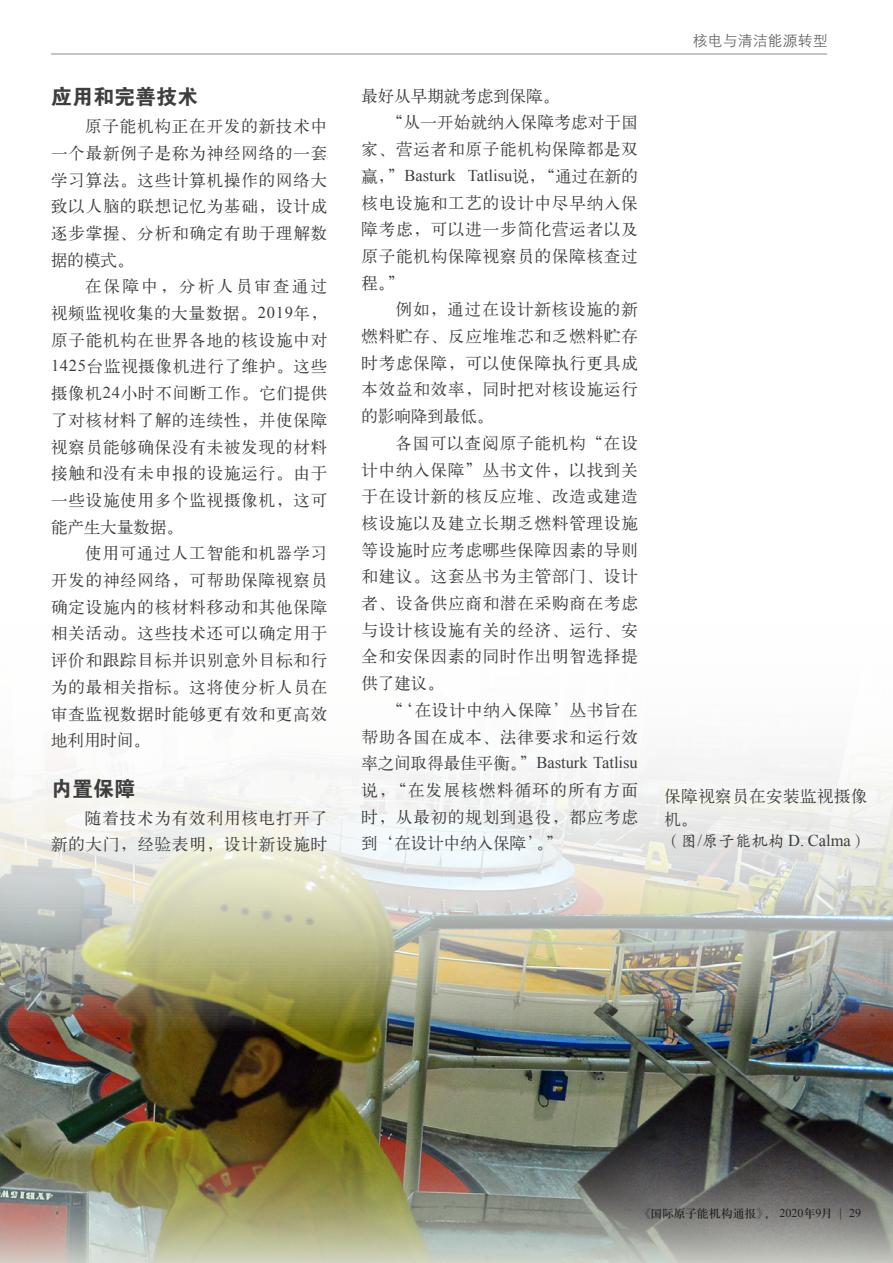
<style>
.page{position:relative;width:893px;height:1263px;background:#fff}
.page>*{position:absolute;margin:0;border:0;box-sizing:border-box;transform-origin:0 0}
.t1{font:21px "FZDHTK GBK1 0";color:#3e3e3f}
.t2{font:16.5px/26.7px "H Ya 1 gj";letter-spacing:.05em;color:#3e3e3f;text-align:justify}
.t3{font:16.5px "Times New Roman";color:#3e3e3f}
.t4{font:16.5px "H Ya 1 gj";letter-spacing:.015em;color:#3e3e3f}
.t5{font:16.5px/22.5px "H Ya 1 gj";letter-spacing:.03em;color:#3e3e3f}
.t6{font:16.5px "H Ya 1 gj";color:#3e3e3f}
.t7{font:15px "H Yg 2 gj";color:#636366}
.t8{font:12px "H Ya 3 gj";letter-spacing:-.015em;color:#231f20}
.s1{font-family:"Times New Roman"}
.s2{font-family:"H Ya 1 gj"}
.s3{font-family:"FZSSK GBK1 0"}
.s4{font-family:"H Yc 1 gj"}
.s5{font-family:"Koz Min Pr 6 N"}
</style>
<div class="page">
<img style="left:0;top:761px;width:893px;height:353px">
<img style="left:0;top:1114px;width:893px;height:149px">
<hr style="left:51px;top:54px;width:776px;height:1px;background:#636366">
<p class="t1" style="left:51px;top:86px;width:148px">应用和完善技术</p>
<p class="t2" style="left:51px;top:113px;width:278px;text-indent:34px">原子能机构正在开发的新技术中一个最新例子是称为神经网络的一套学习算法。这些计算机操作的网络大致以人脑的联想记忆为基础，设计成逐步掌握、分析和确定有助于理解数据的模式。</p>
<p class="t2" style="left:51px;top:273px;width:278px;text-indent:34px">在保障中，分析人员审查通过视频监视收集的大量数据。<span class="s1">2019</span>年，原子能机构在世界各地的核设施中对<span class="s1">1425</span>台监视摄像机进行了维护。这些摄像机<span class="s1">24</span>小时不间断工作。它们提供了对核材料了解的连续性，并使保障视察员能够确保没有未被发现的材料接触和没有未申报的设施运行。由于一些设施使用多个监视摄像机，这可能产生大量数据。</p>
<p class="t2" style="left:51px;top:540px;width:278px;text-indent:34px">使用可通过人工智能和机器学习开发的神经网络，可帮助保障视察员确定设施内的核材料移动和其他保障相关活动。这些技术还可以确定用于评价和跟踪目标并识别意外目标和行为的最相关指标。这将使分析人员在审查监视数据时能够更有效和更高效地利用时间。</p>
<p class="t1" style="left:51px;top:777px;width:85px">内置保障</p>
<p class="t2" style="left:51px;top:804px;width:278px;text-align:right">随着技术为有效利用核电打开了<br>新的大门，经验表明，设计新设施时</p>
<p class="t7" style="left:693px;top:33px;width:136px">核电与清洁能源转型</p>
<p class="t6" style="left:361px;top:88px;width:199px">最好从早期就考虑到保障。</p>
<p class="t4" style="left:387px;top:114px;width:252px">“从一开始就纳入保障考虑对于国</p>
<p class="t2" style="left:361px;top:136px;width:278px">家、营运者和原子能机构保障都是双</p>
<p class="t3" style="left:361px;top:164px;width:278px"><span class="s2">赢，”</span>Basturk Tatlisu<span class="s2">说，“通过在新的</span></p>
<p class="t2" style="left:361px;top:189px;width:278px">核电设施和工艺的设计中尽早纳入保障考虑，可以进一步简化营运者以及原子能机构保障视察员的保障核查过程。”</p>
<p class="t2" style="left:361px;top:296px;width:278px;text-indent:34px">例如，通过在设计新核设施的新燃料贮存、反应堆堆芯和乏燃料贮存时考虑保障，可以使保障执行更具成本效益和效率，同时把对核设施运行的影响降到最低。</p>
<p class="t2" style="left:361px;top:430px;width:278px;text-indent:34px">各国可以查阅原子能机构“在设计中纳入保障”丛书文件，以找到关于在设计新的核反应堆、改造或建造核设施以及建立长期乏燃料管理设施等设施时应考虑哪些保障因素的导则和建议。这套丛书为主管部门、设计者、设备供应商和潜在采购商在考虑与设计核设施有关的经济、运行、安全和安保因素的同时作出明智选择提供了建议。</p>
<p class="t2" style="left:361px;top:696px;width:278px;text-align:right">“‘在设计中纳入保障’丛书旨在<br>帮助各国在成本、法律要求和运行效</p>
<p class="t3" style="left:361px;top:752px;width:278px"><span class="s2">率之间取得最佳平衡。”</span>Basturk Tatlisu</p>
<p class="t2" style="left:361px;top:777px;width:278px">说，“在发展核燃料循环的所有方面时，从最初的规划到退役，都应考虑到‘在设计中纳入保障’。”</p>
<p class="t5" style="left:664px;top:785px;width:205px">保障视察员在安装监视摄像机。</p>
<p class="t3" style="left:664px;top:830px;width:205px"><span class="s3">（</span><span class="s4">图</span>/<span class="s4">原子能机构</span> D. Calma<span class="s3">）</span></p>
<p class="t8" style="left:639px;top:1208px;width:224px"><span class="s5">《</span>国际原子能机构通报<span class="s5">》，</span> <span class="s1">2020</span>年<span class="s1">9</span>月 <span class="s1">| 29</span></p>
</div>
